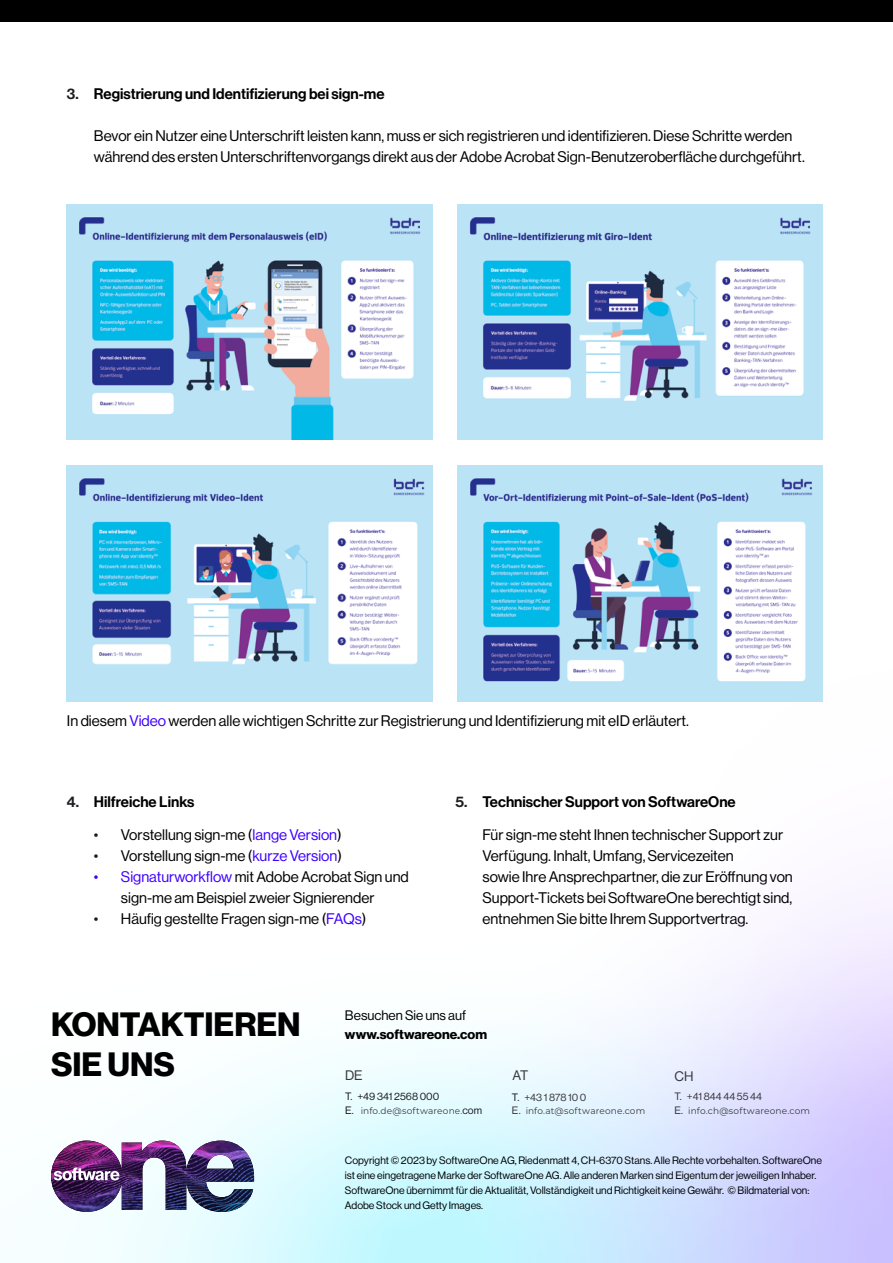
<style>
.page{position:relative;width:893px;height:1263px;background:#fff}
.page>*{position:absolute;margin:0;border:0;box-sizing:border-box;transform-origin:0 0}
.t1{font:700 33px/39.6px "Haas Grot Disp 75";color:#000}
.t2{font:15px/21px "Haas Grot Disp 55 Roman";color:#000}
.t3{font:500 15px "Haas Grot Disp 65";color:#000}
.t4{font:700 13.5px "Haas Grot Disp 75";color:#000}
.t5{font:13.5px "Haas Grot Disp 55 Roman";color:#000}
.t6{font:13.5px "Haas Grot Disp R 55 Roman";color:#39373a}
.t7{font:13.5px "Haas Grot Disp 55 Roman";color:#39373a}
.t8{font:10.5px/15px "Haas Grot Disp 55 Roman";color:#000}
.t9{font:10.5px "Haas Grot Disp 55 Roman";color:#39373a}
.t10{font:10.5px "Haas Grot Disp 55 Roman";color:#1b1c20}
.t11{font:9px "Montserrat";letter-spacing:.015em;color:#39373a}
.s1{color:#1b1c20}
.s2{color:#3e00ff}
.s3{font-family:"Haas Grot Disp 55 Roman";font-size:10.5px;color:#1b1c20}
.s4{font-family:"Haas Grot Disp 55 Roman";font-size:10.5px}
</style>
<div class="page">
<div style="left:0;top:0;width:893px;height:21px;background:#000"></div>
<img style="left:457px;top:204px;width:366px;height:235px">
<img style="left:67px;top:465px;width:366px;height:236px">
<img style="left:67px;top:204px;width:366px;height:235px">
<img style="left:457px;top:465px;width:366px;height:236px">
<img style="left:51px;top:1140px;width:203px;height:72px">
<p class="t3" style="left:67px;top:85px;width:319px"><span class="s1">3.</span> Registrierung und Identifizierung bei sign-me</p>
<p class="t2" style="left:94px;top:126px;width:712px">Bevor ein Nutzer eine Unterschrift leisten kann, muss er sich registrieren und identifizieren. Diese Schritte werden während des ersten Unterschriftenvorgangs direkt aus der Adobe Acrobat Sign-Benutzeroberfläche durchgeführt.</p>
<p class="t2" style="left:67px;top:711px;width:624px">In diesem <span class="s2">Video</span> werden alle wichtigen Schritte zur Registrierung und Identifizierung mit eID erläutert.</p>
<p class="t3" style="left:67px;top:793px;width:129px"><span class="s1">4.</span> Hilfreiche Links</p>
<p class="t2" style="left:94px;top:825px;width:249px"><span class="s1">•</span> Vorstellung sign-me (<span class="s2">lange Version</span>)</p>
<p class="t2" style="left:94px;top:846px;width:249px"><span class="s1">•</span> Vorstellung sign-me (<span class="s2">kurze Version</span>)</p>
<p class="t2" style="left:94px;top:867px;width:316px;text-align:center"><span class="s2">• Signaturworkflow</span> mit Adobe Acrobat Sign und sign-me am Beispiel zweier Signierender</p>
<p class="t2" style="left:94px;top:909px;width:274px"><span class="s1">•</span> Häufig gestellte Fragen sign-me (<span class="s2">FAQs</span>)</p>
<p class="t3" style="left:455px;top:793px;width:282px"><span class="s1">5.</span> Technischer Support von SoftwareOne</p>
<p class="t2" style="left:482px;top:825px;width:312px">Für sign-me steht Ihnen technischer Support zur Verfügung. Inhalt, Umfang, Servicezeiten<br>sowie Ihre Ansprechpartner, die zur Eröffnung von Support-Tickets bei SoftwareOne berechtigt sind, entnehmen Sie bitte Ihrem Supportvertrag.</p>
<h1 class="t1" style="left:51px;top:1005px;width:251px">KONTAKTIEREN<br>SIE UNS</h1>
<p class="t5" style="left:345px;top:1007px;width:123px">Besuchen Sie uns auf</p>
<p class="t4" style="left:345px;top:1027px;width:144px">www.softwareone.com</p>
<p class="t7" style="left:345px;top:1068px;width:19px">DE</p>
<p class="t10" style="left:345px;top:1090px;width:96px">T. +49 341 2568 000</p>
<p class="t11" style="left:345px;top:1104px;width:138px"><span class="s3">E.</span> info.de@softwareone.<span class="s3">com</span></p>
<p class="t6" style="left:512px;top:1068px;width:17px">AT</p>
<p class="t9" style="left:512px;top:1091px;width:76px"><span class="s1">T.</span> +43 1 878 10 0</p>
<p class="t11" style="left:512px;top:1105px;width:135px"><span class="s4">E.</span> info.at@softwareone.com</p>
<p class="t6" style="left:674px;top:1068px;width:20px">CH</p>
<p class="t9" style="left:674px;top:1090px;width:89px">T. +41 844 44 55 44</p>
<p class="t11" style="left:674px;top:1104px;width:137px"><span class="s4">E.</span> info.ch@softwareone.com</p>
<p class="t8" style="left:345px;top:1152px;width:479px">Copyright © 2023 by SoftwareOne AG, Riedenmatt 4, CH-6370 Stans. Alle Rechte vorbehalten. SoftwareOne ist eine eingetragene Marke der SoftwareOne AG. Alle anderen Marken sind Eigentum der jeweiligen Inhaber.<br>SoftwareOne übernimmt für die Aktualität, Vollständigkeit und Richtigkeit keine Gewähr. © Bildmaterial von:<br>Adobe Stock und Getty Images.</p>
</div>
